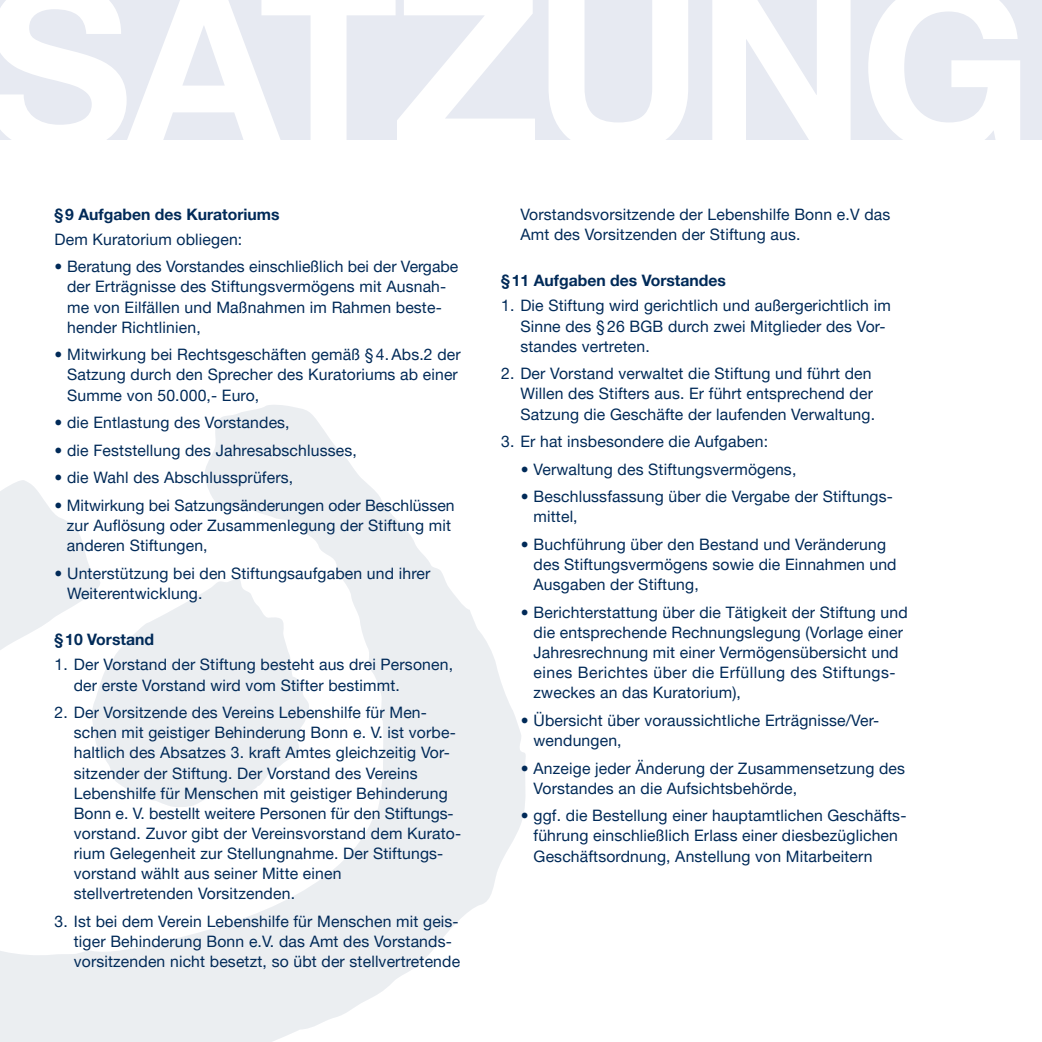
<style>
.page{position:relative;width:1042px;height:1042px;background:#fff}
.page>*{position:absolute;margin:0;border:0;box-sizing:border-box;transform-origin:0 0}
.t1{font:700 229.25px "Helvetica Neue LT Pro";letter-spacing:-.03em;color:#fff}
.t2{font:15.75px/20.1px "Helvetica Neue LT Pro";letter-spacing:.01em;color:#002a58}
.t3{font:700 15.75px "Helvetica Neue LT Pro";color:#002a58}
</style>
<div class="page">
<svg style="left:0;top:405px;width:526px;height:637px"></svg>
<svg style="left:89px;top:575px;width:222px;height:233px;fill:#ebeef1"></svg>
<div style="left:0;top:0;width:1042px;height:140px;background:#e7eaf2"></div>
<h1 class="t1" style="left:-17px;top:-74px;width:1051px">SATZUNG</h1>
<p class="t3" style="left:55px;top:204px;width:227px">§9 Aufgaben des Kuratoriums</p>
<p class="t2" style="left:55px;top:229px;width:189px">Dem Kuratorium obliegen:</p>
<p class="t2" style="left:67px;top:256px;width:393px;text-indent:-13px">• Beratung des Vorstandes einschließlich bei der Vergabe der Erträgnisse des Stiftungsvermögens mit Ausnah&shy;me von Eilfällen und Maßnahmen im Rahmen beste&shy;hender Richtlinien,</p>
<p class="t2" style="left:67px;top:344px;width:395px;text-indent:-13px">• Mitwirkung bei Rechtsgeschäften gemäß § 4.Abs.2 der<br>Satzung durch den Sprecher des Kuratoriums ab einer<br>Summe von 50.000,- Euro,</p>
<p class="t2" style="left:55px;top:412px;width:237px">• die Entlastung des Vorstandes,</p>
<p class="t2" style="left:55px;top:440px;width:304px">• die Feststellung des Jahresabschlusses,</p>
<p class="t2" style="left:55px;top:467px;width:240px">• die Wahl des Abschlussprüfers,</p>
<p class="t2" style="left:67px;top:495px;width:389px;text-indent:-12px">• Mitwirkung bei Satzungsänderungen oder Beschlüssen zur Auflösung oder Zusammenlegung der Stiftung mit anderen Stiftungen,</p>
<p class="t2" style="left:67px;top:562px;width:365px;text-indent:-13px">• Unterstützung bei den Stiftungsaufgaben und ihrer<br>Weiterentwicklung.</p>
<p class="t3" style="left:55px;top:630px;width:101px">§10 Vorstand</p>
<p class="t2" style="left:74px;top:654px;width:381px;text-indent:-19px">1. Der Vorstand der Stiftung besteht aus drei Personen, der erste Vorstand wird vom Stifter bestimmt.</p>
<p class="t2" style="left:74px;top:702px;width:389px;text-indent:-19px">2. Der Vorsitzende des Vereins Lebenshilfe für Men&shy;schen mit geistiger Behinderung Bonn e. V. ist vorbe&shy;haltlich des Absatzes 3. kraft Amtes gleichzeitig Vor&shy;sitzender der Stiftung. Der Vorstand des Vereins Lebenshilfe für Menschen mit geistiger Behinderung Bonn e. V. bestellt weitere Personen für den Stiftungs&shy;vorstand. Zuvor gibt der Vereinsvorstand dem Kurato&shy;rium Gelegenheit zur Stellungnahme. Der Stiftungs&shy;vorstand wählt aus seiner Mitte einen stellvertretenden Vorsitzenden.</p>
<p class="t2" style="left:74px;top:911px;width:388px;text-indent:-19px">3. Ist bei dem Verein Lebenshilfe für Menschen mit geis&shy;tiger Behinderung Bonn e.V. das Amt des Vorstands&shy;vorsitzenden nicht besetzt, so übt der stellvertretende</p>
<p class="t2" style="left:520px;top:204px;width:371px">Vorstandsvorsitzende der Lebenshilfe Bonn e.V das<br>Amt des Vorsitzenden der Stiftung aus.</p>
<p class="t3" style="left:501px;top:271px;width:226px">§11 Aufgaben des Vorstandes</p>
<p class="t2" style="left:520px;top:295px;width:372px;text-indent:-19px">1. Die Stiftung wird gerichtlich und außergerichtlich im<br>Sinne des § 26 BGB durch zwei Mitglieder des Vor&shy;standes vertreten.</p>
<p class="t2" style="left:520px;top:363px;width:356px;text-indent:-19px">2. Der Vorstand verwaltet die Stiftung und führt den<br>Willen des Stifters aus. Er führt entsprechend der<br>Satzung die Geschäfte der laufenden Verwaltung.</p>
<p class="t2" style="left:501px;top:431px;width:269px">3. Er hat insbesondere die Aufgaben:</p>
<p class="t2" style="left:521px;top:459px;width:277px">• Verwaltung des Stiftungsvermögens,</p>
<p class="t2" style="left:533px;top:486px;width:361px;text-indent:-13px">• Beschlussfassung über die Vergabe der Stiftungs&shy;mittel,</p>
<p class="t2" style="left:533px;top:534px;width:365px;text-indent:-13px">• Buchführung über den Bestand und Veränderung des Stiftungsvermögens sowie die Einnahmen und<br>Ausgaben der Stiftung,</p>
<p class="t2" style="left:533px;top:602px;width:376px;text-indent:-13px">• Berichterstattung über die Tätigkeit der Stiftung und die entsprechende Rechnungslegung (Vorlage einer Jahresrechnung mit einer Vermögensübersicht und eines Berichtes über die Erfüllung des Stiftungs&shy;zweckes an das Kuratorium),</p>
<p class="t2" style="left:533px;top:710px;width:347px;text-indent:-13px">• Übersicht über voraussichtliche Erträgnisse/Ver&shy;wendungen,</p>
<p class="t2" style="left:533px;top:757px;width:373px;text-indent:-13px">• Anzeige jeder Änderung der Zusammensetzung des<br>Vorstandes an die Aufsichtsbehörde,</p>
<p class="t2" style="left:533px;top:805px;width:374px;text-indent:-13px">• ggf. die Bestellung einer hauptamtlichen Geschäfts&shy;führung einschließlich Erlass einer diesbezüglichen<br>Geschäftsordnung, Anstellung von Mitarbeitern</p>
</div>
